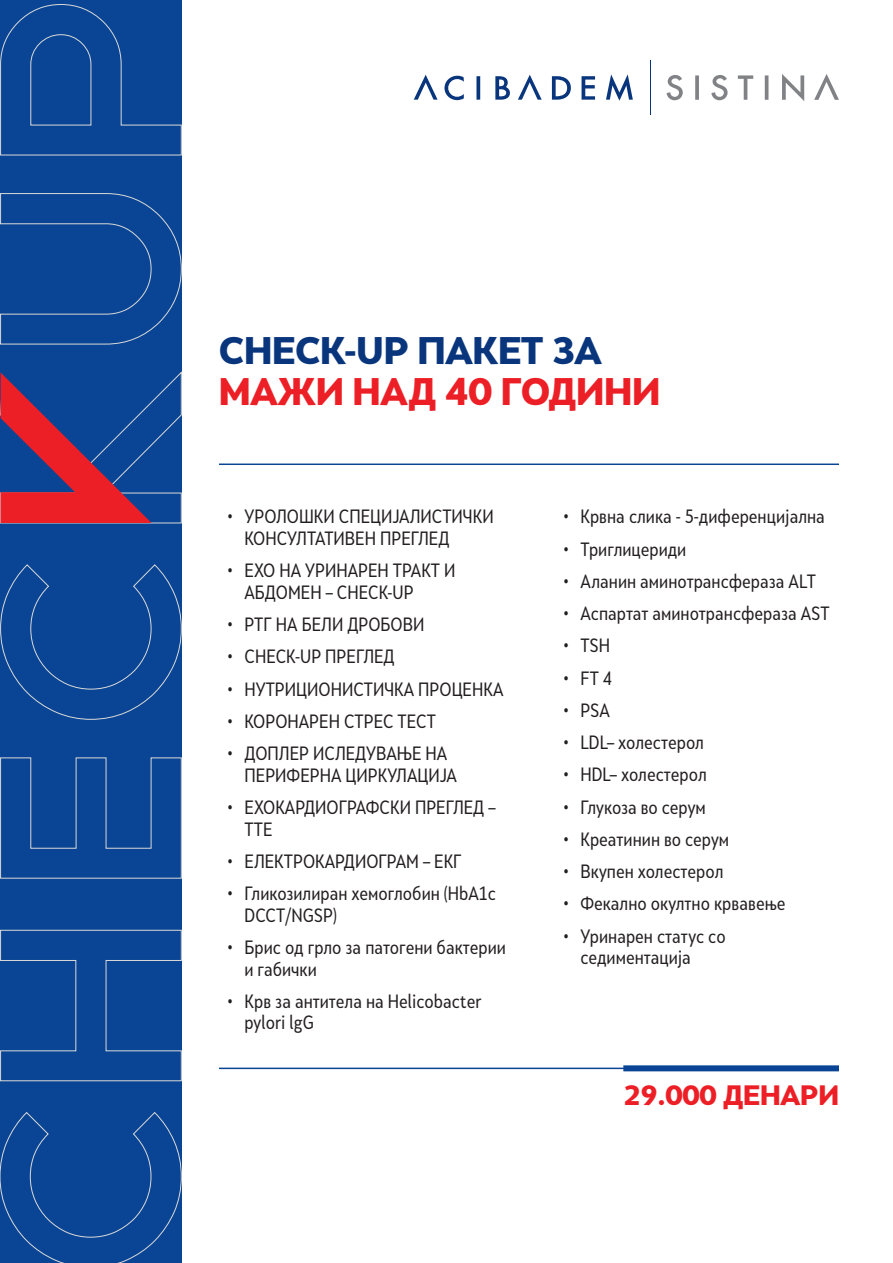
<style>
.page{position:relative;width:893px;height:1263px;background:#fff}
.page>*{position:absolute;margin:0;border:0;box-sizing:border-box;transform-origin:0 0}
.t1{font:900 36px "Skola Sans";letter-spacing:-.01em;color:#08357c}
.t2{font:900 36px "Skola Sans";letter-spacing:-.01em;color:#ed1f26}
.t3{font:900 26.25px "Skola Sans";letter-spacing:-.01em;color:#ed1f26}
.t4{font:18px/21.6px "Skola Sans Cn";color:#231f20}
</style>
<div class="page">
<div style="left:0;top:0;width:181px;height:1263px;background:#094594"></div>
<svg style="left:0;top:1111px;width:182px;height:152px"></svg>
<svg style="left:0;top:929px;width:182px;height:152px"></svg>
<svg style="left:0;top:757px;width:182px;height:122px"></svg>
<svg style="left:0;top:564px;width:182px;height:156px"></svg>
<svg style="left:0;top:193px;width:182px;height:152px"></svg>
<svg style="left:0;top:4px;width:182px;height:152px"></svg>
<svg style="left:0;top:371px;width:182px;height:153px"></svg>
<hr style="left:219px;top:1067px;width:620px;height:2px;background:#094594">
<hr style="left:219px;top:463px;width:620px;height:2px;background:#094594">
<div style="left:623px;top:1065px;width:216px;height:6px;background:#094594"></div>
<svg style="left:667px;top:74px;width:172px;height:27px"></svg>
<svg style="left:414px;top:74px;width:219px;height:27px"></svg>
<hr style="left:650px;top:60px;width:1px;height:55px;background:#08357c">
<h1 class="t1" style="left:219px;top:328px;width:384px">CHECK-UP ПАКЕТ ЗА</h1>
<h1 class="t2" style="left:219px;top:369px;width:443px">МАЖИ НАД 40 ГОДИНИ</h1>
<p class="t4" style="left:244px;top:506px;width:251px;text-indent:-17px">• УРОЛОШКИ СПЕЦИЈАЛИСТИЧКИ<br>КОНСУЛТАТИВЕН ПРЕГЛЕД</p>
<p class="t4" style="left:244px;top:560px;width:212px;text-indent:-17px">• ЕХО НА УРИНАРЕН ТРАКТ И<br>АБДОМЕН – CHECK-UP</p>
<p class="t4" style="left:227px;top:613px;width:199px">• РТГ НА БЕЛИ ДРОБОВИ</p>
<p class="t4" style="left:227px;top:646px;width:169px">• CHECK-UP ПРЕГЛЕД</p>
<p class="t4" style="left:227px;top:678px;width:277px">• НУТРИЦИОНИСТИЧКА ПРОЦЕНКА</p>
<p class="t4" style="left:227px;top:710px;width:210px">• КОРОНАРЕН СТРЕС ТЕСТ</p>
<p class="t4" style="left:244px;top:742px;width:214px;text-indent:-17px">• ДОПЛЕР ИСЛЕДУВАЊЕ НА<br>ПЕРИФЕРНА ЦИРКУЛАЦИЈА</p>
<p class="t4" style="left:244px;top:796px;width:253px;text-indent:-17px">• ЕХОКАРДИОГРАФСКИ ПРЕГЛЕД –<br>TTE</p>
<p class="t4" style="left:227px;top:850px;width:236px">• ЕЛЕКТРОКАРДИОГРАМ – ЕКГ</p>
<p class="t4" style="left:244px;top:882px;width:253px;text-indent:-17px">• Гликозилиран хемоглобин (HbA1c<br>DCCT/NGSP)</p>
<p class="t4" style="left:244px;top:936px;width:263px;text-indent:-17px">• Брис од грло за патогени бактерии и габички</p>
<p class="t4" style="left:244px;top:990px;width:238px;text-indent:-17px">• Крв за антитела на Helicobacter pylori lgG</p>
<p class="t4" style="left:563px;top:506px;width:263px">• Крвна слика - 5-диференцијална</p>
<p class="t4" style="left:563px;top:538px;width:124px">• Триглицериди</p>
<p class="t4" style="left:563px;top:570px;width:254px">• Аланин аминотрансфераза ALT</p>
<p class="t4" style="left:563px;top:603px;width:268px">• Аспартат аминотрансфераза AST</p>
<p class="t4" style="left:563px;top:635px;width:48px">• TSH</p>
<p class="t4" style="left:563px;top:667px;width:50px">• FT 4</p>
<p class="t4" style="left:563px;top:699px;width:48px">• PSA</p>
<p class="t4" style="left:563px;top:731px;width:142px">• LDL– холестерол</p>
<p class="t4" style="left:563px;top:764px;width:145px">• HDL– холестерол</p>
<p class="t4" style="left:563px;top:796px;width:144px">• Глукоза во серум</p>
<p class="t4" style="left:563px;top:828px;width:167px">• Креатинин во серум</p>
<p class="t4" style="left:563px;top:860px;width:161px">• Вкупен холестерол</p>
<p class="t4" style="left:563px;top:893px;width:223px">• Фекално окултно крвавење</p>
<p class="t4" style="left:580px;top:925px;width:147px;text-indent:-17px">• Уринарен статус со седиментација</p>
<h2 class="t3" style="left:623px;top:1079px;width:217px">29.000 ДЕНАРИ</h2>
</div>
